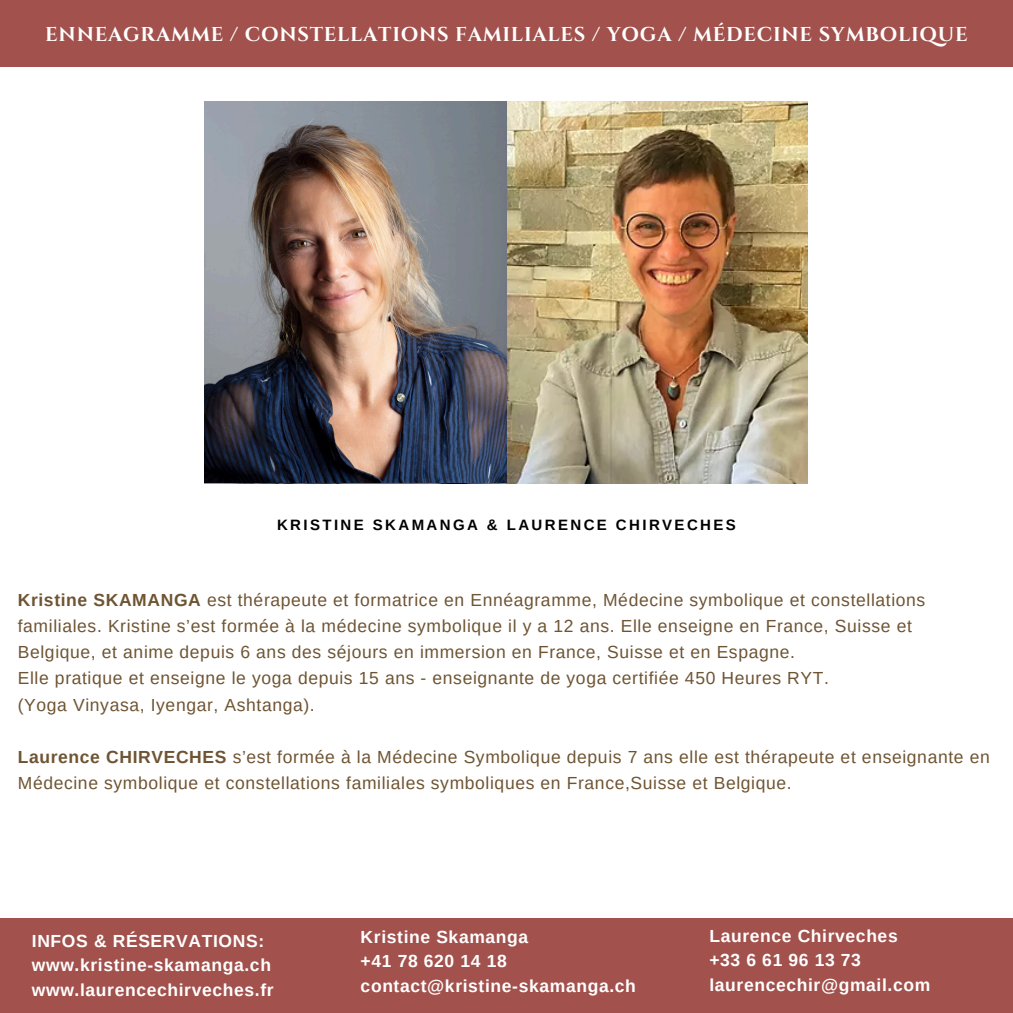
<style>
.page{position:relative;width:1013px;height:1013px;background:#fff}
.page>*{position:absolute;margin:0;border:0;box-sizing:border-box;transform-origin:0 0}
.t1{font:700 20px "Cinzel";letter-spacing:.035em;color:#fff}
.t2{font:17.5px/26.2px "Arimo";letter-spacing:.035em;color:#6e5432}
.t3{font:700 17.5px/24.4px "Arimo";letter-spacing:.035em;color:#fff}
.t4{font:700 15px "Arimo";letter-spacing:.16em;color:#000}
.s1{font-weight:700}
</style>
<div class="page">
<div style="left:0;top:0;width:1012px;height:67px;background:#a2514c"></div>
<div style="left:0;top:918px;width:1012px;height:94px;background:#a2514c"></div>
<img style="left:205px;top:101px;width:603px;height:382px">
<img style="left:205px;top:101px;width:301px;height:381px">
<p class="t1" style="left:45px;top:22px;width:923px">ENNEAGRAMME / CONSTELLATIONS FAMILIALES / YOGA / MÉDECINE SYMBOLIQUE</p>
<h2 class="t4" style="left:277px;top:516px;width:460px">KRISTINE SKAMANGA &amp; LAURENCE CHIRVECHES</h2>
<h2 class="t2" style="left:18px;top:586px;width:909px"><span class="s1">Kristine SKAMANGA</span> est thérapeute et formatrice en Ennéagramme, Médecine symbolique et constellations familiales. Kristine s’est formée à la médecine symbolique il y a 12 ans. Elle enseigne en France, Suisse et Belgique, et anime depuis 6 ans des séjours en immersion en France, Suisse et en Espagne.<br>Elle pratique et enseigne le yoga depuis 15 ans - enseignante de yoga certifiée 450 Heures RYT.<br>(Yoga Vinyasa, Iyengar, Ashtanga).</h2>
<h2 class="t2" style="left:18px;top:744px;width:973px"><span class="s1">Laurence CHIRVECHES</span> s’est formée à la Médecine Symbolique depuis 7 ans elle est thérapeute et enseignante en<br>Médecine symbolique et constellations familiales symboliques en France,Suisse et Belgique.</h2>
<p class="t3" style="left:32px;top:928px;width:243px">INFOS &amp; RÉSERVATIONS: www.kristine-skamanga.ch www.laurencechirveches.fr</p>
<h1 class="t3" style="left:360px;top:924px;width:277px">Kristine Skamanga<br>+41 78 620 14 18 contact@kristine-skamanga.ch</h1>
<p class="t3" style="left:709px;top:923px;width:222px">Laurence Chirveches +33 6 61 96 13 73 laurencechir@gmail.com</p>
</div>
